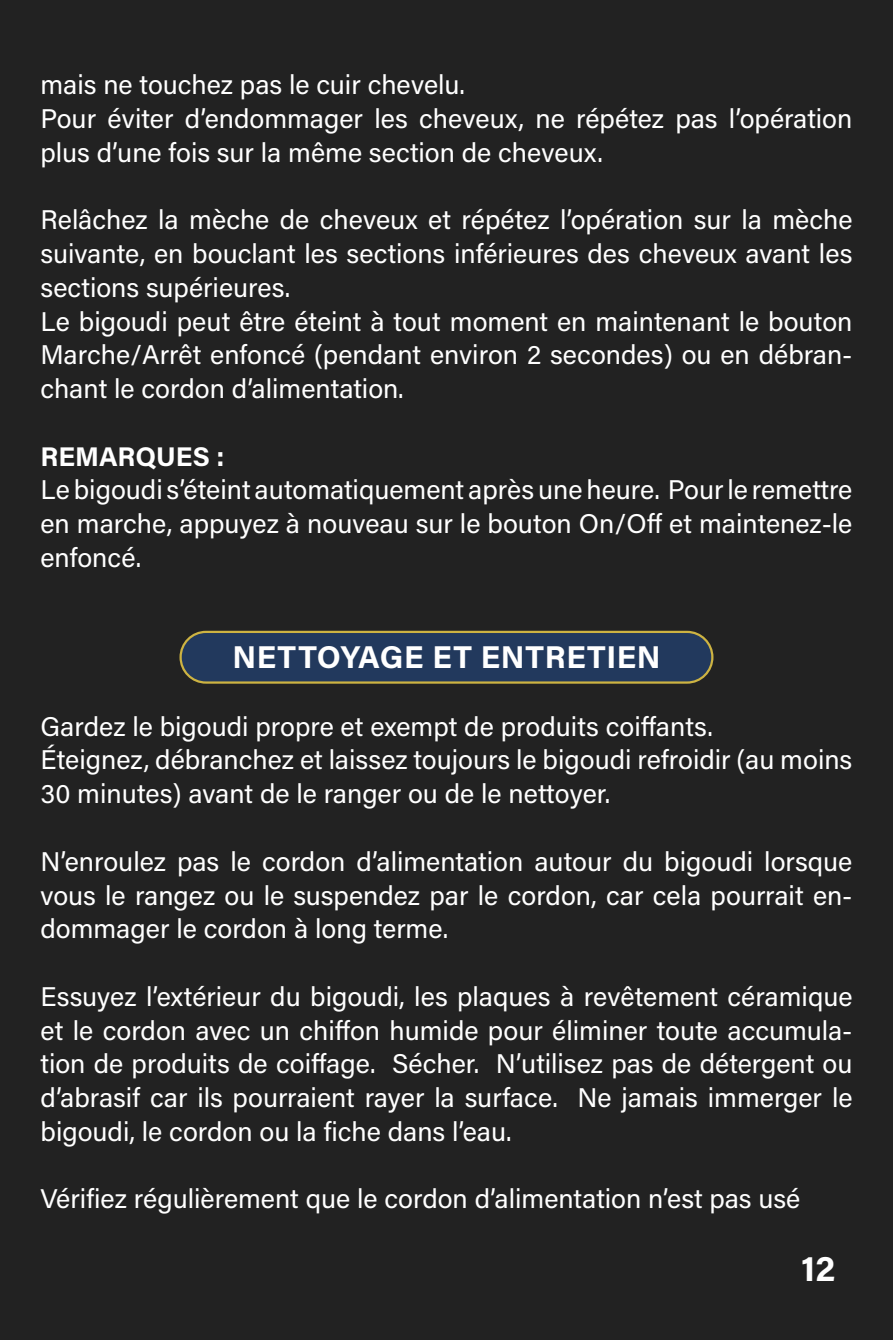
<style>
.page{position:relative;width:893px;height:1340px;background:#fff}
.page>*{position:absolute;margin:0;border:0;box-sizing:border-box;transform-origin:0 0}
.t1{font:700 36px "Acumin Pro";color:#fff}
.t2{font:700 31.5px "Acumin Pro";letter-spacing:.02em;color:#fff}
.t3{font:27px/33.8px "Acumin Pro";color:#fff;text-align:justify}
.t4{font:700 27px "Acumin Pro";color:#fff}
</style>
<div class="page">
<div style="left:0;top:0;width:893px;height:1339px;background:#222"></div>
<div style="left:181px;top:632px;width:531px;height:50px;background:#22395d;border-radius:25px"></div>
<div style="left:179px;top:630px;width:534px;height:53px;border:2px solid #cdb342;border-radius:25px"></div>
<p class="t3" style="left:40px;top:67px;width:426px">mais ne touchez pas le cuir chevelu.</p>
<p class="t3" style="left:40px;top:100px;width:813px">Pour éviter d’endommager les cheveux, ne répétez pas l’opération plus d’une fois sur la même section de cheveux.</p>
<p class="t3" style="left:40px;top:202px;width:814px">Relâchez la mèche de cheveux et répétez l’opération sur la mèche suivante, en bouclant les sections inférieures des cheveux avant les sections supérieures.</p>
<p class="t3" style="left:40px;top:303px;width:813px">Le bigoudi peut être éteint à tout moment en maintenant le bouton Marche/Arrêt enfoncé (pendant environ 2 secondes) ou en débran&shy;chant le cordon d’alimentation.</p>
<p class="t4" style="left:40px;top:437px;width:185px">REMARQUES :</p>
<p class="t3" style="left:40px;top:472px;width:813px">Le bigoudi s’éteint automatiquement après une heure. Pour le remettre en marche, appuyez à nouveau sur le bouton On/Off et maintenez-le enfoncé.</p>
<p class="t2" style="left:232px;top:635px;width:430px">NETTOYAGE ET ENTRETIEN</p>
<p class="t3" style="left:40px;top:708px;width:674px">Gardez le bigoudi propre et exempt de produits coiffants.</p>
<p class="t3" style="left:40px;top:742px;width:813px">Éteignez, débranchez et laissez toujours le bigoudi refroidir (au moins<br>30 minutes) avant de le ranger ou de le nettoyer.</p>
<p class="t3" style="left:40px;top:843px;width:813px">N’enroulez pas le cordon d’alimentation autour du bigoudi lorsque vous le rangez ou le suspendez par le cordon, car cela pourrait en&shy;dommager le cordon à long terme.</p>
<p class="t3" style="left:40px;top:978px;width:813px">Essuyez l’extérieur du bigoudi, les plaques à revêtement céramique et le cordon avec un chiffon humide pour éliminer toute accumula&shy;tion de produits de coiffage. Sécher. N’utilisez pas de détergent ou d’abrasif car ils pourraient rayer la surface. Ne jamais immerger le bigoudi, le cordon ou la fiche dans l’eau.</p>
<p class="t3" style="left:40px;top:1180px;width:761px">Vérifiez régulièrement que le cordon d’alimentation n’est pas usé</p>
<p class="t1" style="left:801px;top:1243px;width:36px">12</p>
</div>
